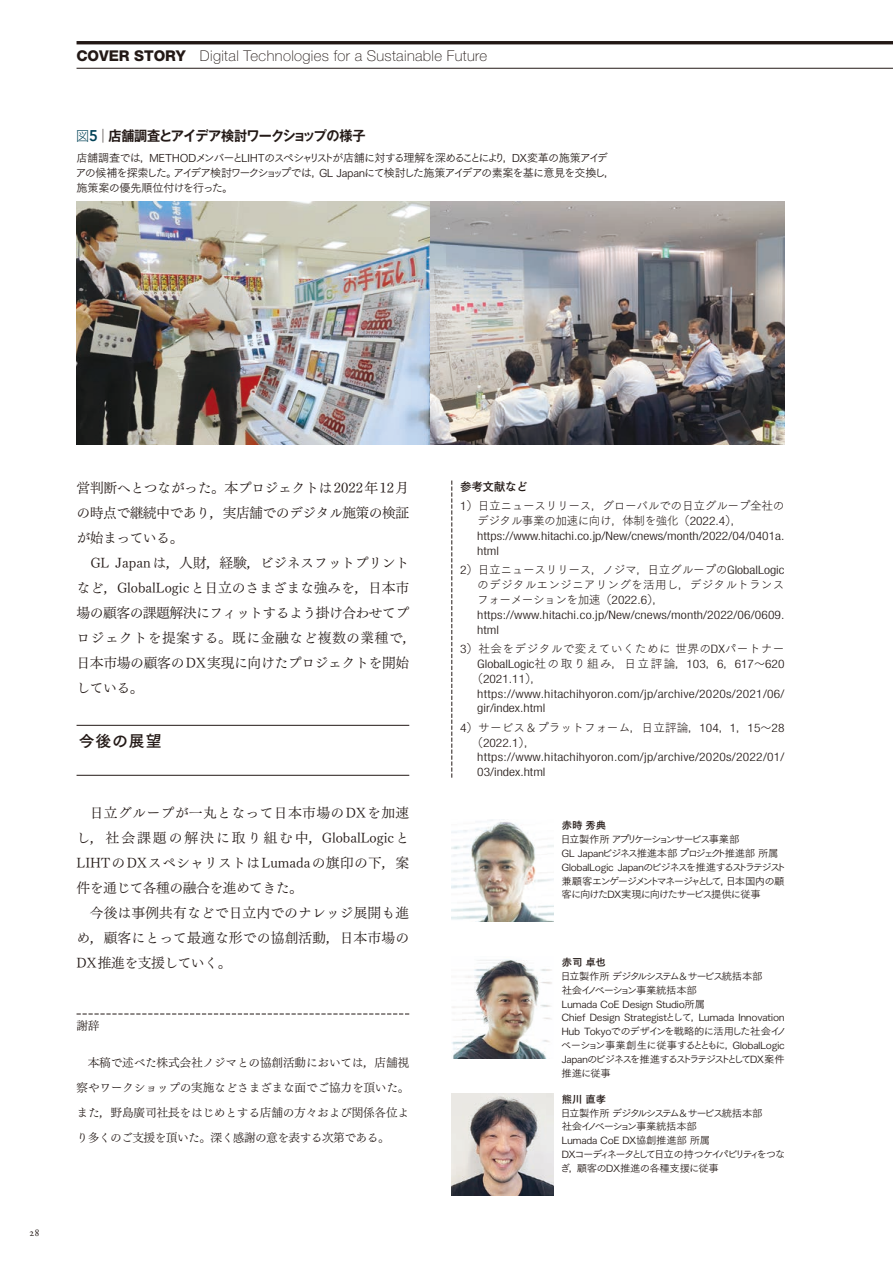
<style>
.page{position:relative;width:893px;height:1263px;background:#fff}
.page>*{position:absolute;margin:0;border:0;box-sizing:border-box;transform-origin:0 0}
.t1{font:15.9px "Tsuku Go Pro B";letter-spacing:.055em;color:#231916}
.t2{font:100 14.85px "Helvetica Neue LT Std";letter-spacing:.025em;color:#231916}
.t3{font:13.8px/25px "Tsuku Min Pro R";letter-spacing:-.01em;color:#231916;text-align:justify}
.t4{font:700 13.8px "Gothic MB101 Pro De";letter-spacing:-.04em;color:#231916;scale:.95 1}
.t5{font:300 condensed 11.7px/14.9px "Helvetica Neue LT Std";letter-spacing:.01em;color:#231916;scale:1.2 1}
.t6{font:11.7px/25px "Tsuku Min Pro R";letter-spacing:-.045em;color:#231916;text-align:justify}
.t7{font:11.7px/14.9px "Tsuku Go Pro L";letter-spacing:-.01em;color:#231916;text-align:justify}
.t8{font:300 condensed 11.7px/14.9px "Helvetica Neue LT Std";letter-spacing:.01em;color:#231916;scale:1.15 1}
.t9{font:11.7px/14.9px "Tsuku Go Pro L";letter-spacing:-.03em;color:#231916}
.t10{font:11.7px "Tsuku Go Pro L";letter-spacing:.03em;color:#231916}
.t11{font:11.7px "Tsuku Go Pro B";letter-spacing:-.045em;color:#231916}
.t12{font:11.1px/14.9px "Tsuku Go Pro R";letter-spacing:-.085em;color:#231916}
.t13{font:10.65px "Adobe Garamond Pro";color:#231916}
.t14{font:10.05px/13.8px "Tsuku Go Pro R";letter-spacing:-.04em;color:#231916}
.t15{font:10.05px/13.8px "Tsuku Go Pro R";letter-spacing:-.125em;color:#231916}
.t16{font:10.05px/13.8px "Tsuku Go Pro R";letter-spacing:-.075em;color:#231916}
.t17{font:10.05px "Tsuku Go Pro B";letter-spacing:-.01em;color:#231916}
.s1{font-weight:800}
.s2{font-family:"Hira Kaku Std W2";font-weight:400;color:#004156}
.s3{font-family:"Avenir Next LT Pro";font-weight:600;font-size:15.45px;color:#004156}
.s4{font-family:"Helvetica Neue LT Std";font-weight:300;font-stretch:condensed}
.s5{font-family:"Tsuku Go Pro L";font-weight:400;font-stretch:normal}
</style>
<div class="page">
<hr style="left:77px;top:41px;width:816px;height:3px;background:#231916">
<hr style="left:77px;top:68px;width:816px;height:1px;background:#231916">
<hr style="left:77px;top:775px;width:332px;height:1px;background:#231916">
<hr style="left:77px;top:725px;width:332px;height:1px;background:#231916">
<svg style="left:77px;top:1014px;width:332px;height:1px"></svg>
<img style="left:77px;top:201px;width:707px;height:244px">
<img style="left:452px;top:820px;width:102px;height:102px">
<img style="left:452px;top:959px;width:100px;height:99px">
<img style="left:452px;top:1093px;width:102px;height:102px">
<svg style="left:452px;top:480px;width:1px;height:298px"></svg>
<p class="t2" style="left:76px;top:47px;width:412px"><span class="s1">COVER STORY</span> Digital Technologies for a Sustainable Future</p>
<p class="t4" style="left:76px;top:124px;width:306px"><span class="s2">図</span><span class="s3">5</span>│店舗調査とアイデア検討ワークショップの様子</p>
<p class="t12" style="left:75px;top:149px;width:541px">店舗調査では，METHODメンバーとLIHTのスペシャリストが店舗に対する理解を深めることにより，DX変革の施策アイデアの候補を探索した。アイデア検討ワークショップでは，GL Japanにて検討した施策アイデアの素案を基に意見を交換し，施策案の優先順位付けを行った。</p>
<p class="t13" style="left:30px;top:1226px;width:11px">28</p>
<p class="t3" style="left:77px;top:474px;width:334px">営判断へとつながった。本プロジェクトは2022年12月の時点で継続中であり，実店舗でのデジタル施策の検証が始まっている。</p>
<p class="t3" style="left:77px;top:549px;width:341px;text-align:left;text-indent:14px">GL Japanは，人財，経験，ビジネスフットプリントなど，GlobalLogicと日立のさまざまな強みを，日本市場の顧客の課題解決にフィットするよう掛け合わせてプロジェクトを提案する。既に金融など複数の業種で，日本市場の顧客のDX実現に向けたプロジェクトを開始している。</p>
<p class="t1" style="left:79px;top:727px;width:85px">今後の展望</p>
<p class="t3" style="left:77px;top:798px;width:334px;text-indent:13px">日立グループが一丸となって日本市場のDXを加速し，社会課題の解決に取り組む中，GlobalLogicとLIHTのDXスペシャリストはLumadaの旗印の下，案件を通じて各種の融合を進めてきた。</p>
<p class="t3" style="left:77px;top:898px;width:334px;text-indent:13px">今後は事例共有などで日立内でのナレッジ展開も進め，顧客にとって最適な形での協創活動，日本市場のDX推進を支援していく。</p>
<p class="t6" style="left:77px;top:1011px;width:24px">謝辞</p>
<p class="t6" style="left:77px;top:1049px;width:334px;text-indent:11px">本稿で述べた株式会社ノジマとの協創活動においては，店舗視察やワークショップの実施などさまざまな面でご協力を頂いた。また，野島廣司社長をはじめとする店舗の方々および関係各位より多くのご支援を頂いた。深く感謝の意を表する次第である。</p>
<p class="t11" style="left:460px;top:477px;width:69px">参考文献など</p>
<p class="t9" style="left:477px;top:497px;width:309px;text-indent:-17px"><span class="s4">1</span>）日立ニュースリリース，グローバルでの日立グループ全社のデジタル事業の加速に向け，体制を強化（<span class="s4">2022.4</span>），</p>
<p class="t5" style="left:477px;top:529px;width:258px">https://www.hitachi.co.jp/New/cnews/month/2022/04/0401a. html</p>
<p class="t7" style="left:477px;top:561px;width:309px;text-indent:-17px"><span class="s4">2</span>）日立ニュースリリース，ノジマ，日立グループの<span class="s4">GlobalLogic</span>のデジタルエンジニアリングを活用し，デジタルトランスフォーメーションを加速（<span class="s4">2022.6</span>），</p>
<p class="t5" style="left:477px;top:607px;width:258px">https://www.hitachi.co.jp/New/cnews/month/2022/06/0609. html</p>
<p class="t10" style="left:460px;top:639px;width:326px"><span class="s4">3</span>）社会をデジタルで変えていくために世界の<span class="s4">DX</span>パートナー</p>
<p class="t5" style="left:477px;top:656px;width:258px">GlobalLogic<span class="s5">社の取り組み，日立評論，</span>103<span class="s5">，</span>6<span class="s5">，</span>617<span class="s5">～</span>620</p>
<p class="t8" style="left:471px;top:671px;width:63px"><span class="s5">（</span>2021.11<span class="s5">），</span></p>
<p class="t5" style="left:477px;top:686px;width:258px">https://www.hitachihyoron.com/jp/archive/2020s/2021/06/</p>
<p class="t5" style="left:477px;top:701px;width:58px">gir/index.html</p>
<p class="t7" style="left:460px;top:718px;width:326px"><span class="s4">4</span>）サービス＆プラットフォーム，日立評論，<span class="s4">104</span>，<span class="s4">1</span>，<span class="s4">15</span>～<span class="s4">28</span></p>
<p class="t8" style="left:477px;top:735px;width:269px;text-indent:-6px"><span class="s5">（</span>2022.1<span class="s5">），</span>https://www.hitachihyoron.com/jp/archive/2020s/2022/01/<br>03/index.html</p>
<p class="t17" style="left:562px;top:817px;width:46px">赤時 秀典</p>
<p class="t15" style="left:560px;top:831px;width:228px">日立製作所 アプリケーションサービス事業部<br>GL Japanビジネス推進本部 プロジェクト推進部 所属<br>GlobalLogic Japanのビジネスを推進するストラテジスト兼顧客エンゲージメントマネージャとして，日本国内の顧客に向けたDX実現に向けたサービス提供に従事</p>
<p class="t17" style="left:562px;top:953px;width:46px">赤司 卓也</p>
<p class="t14" style="left:560px;top:968px;width:228px">日立製作所 デジタルシステム＆サービス統括本部<br>社会イノベーション事業統括本部<br>Lumada CoE Design Studio所属<br>Chief Design Strategistとして，Lumada Innovation<br>Hub Tokyoでのデザインを戦略的に活用した社会イノベーション事業創生に従事するとともに，GlobalLogic<br>Japanのビジネスを推進するストラテジストとしてDX案件推進に従事</p>
<p class="t17" style="left:562px;top:1090px;width:46px">熊川 直孝</p>
<p class="t16" style="left:560px;top:1105px;width:227px">日立製作所 デジタルシステム＆サービス統括本部<br>社会イノベーション事業統括本部<br>Lumada CoE DX協創推進部 所属<br>DXコーディネータとして日立の持つケイパビリティをつなぎ，顧客のDX推進の各種支援に従事</p>
</div>
